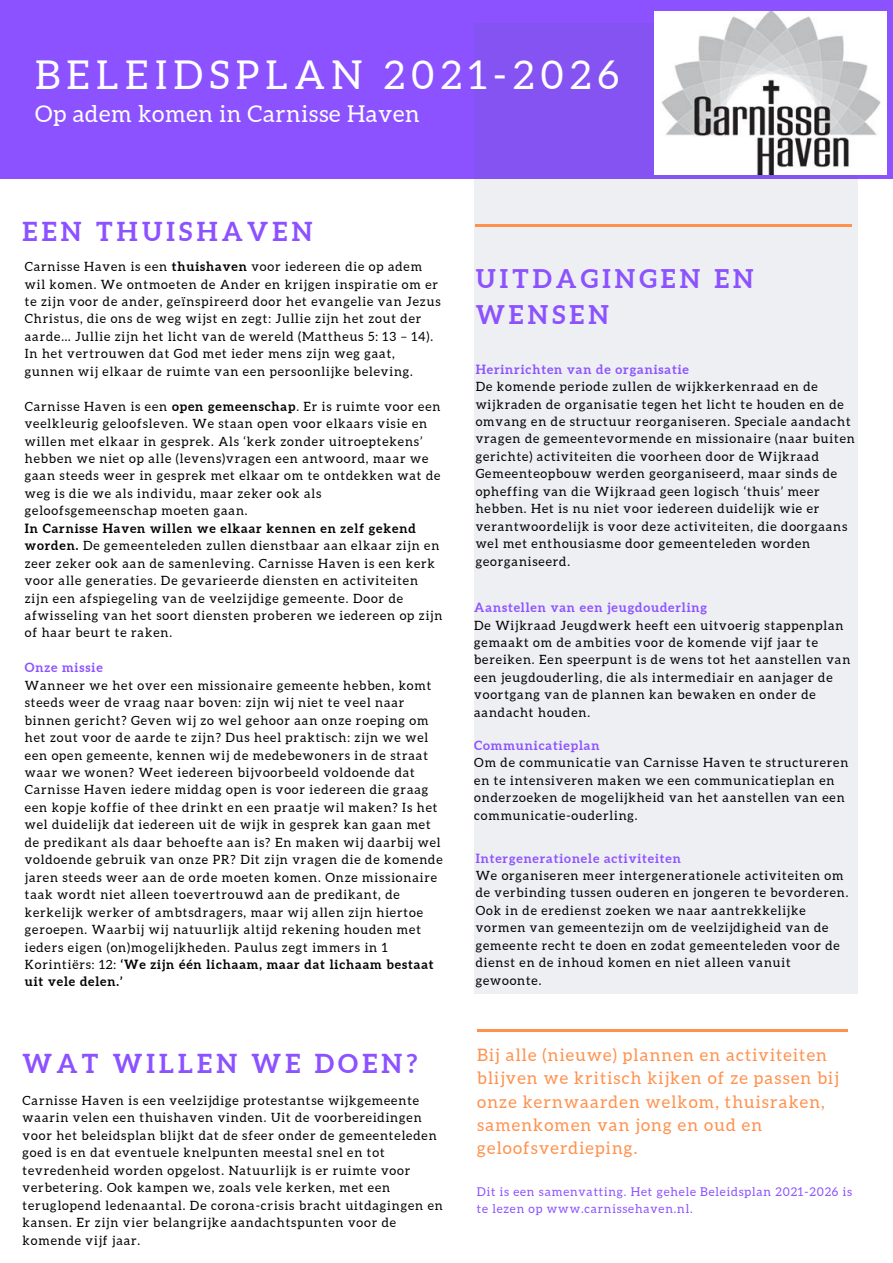
<style>
.page{position:relative;width:893px;height:1263px;background:#fff}
.page>*{position:absolute;margin:0;border:0;box-sizing:border-box;transform-origin:0 0}
.t1{font:39.75px "Aleo";letter-spacing:.16em;color:#fff}
.t2{font:700 26.1px "Aleo";letter-spacing:.16em;color:#8c52ff}
.t3{font:700 25.72px/35.9px "Aleo";letter-spacing:.16em;color:#8c52ff}
.t4{font:23.17px "Aleo";letter-spacing:.03em;color:#fff}
.t5{font:17.1px/23.4px "Aleo";letter-spacing:.07em;color:#ff914d}
.t6{font:12.75px/17.5px "Aleo";letter-spacing:.07em;color:#000}
.t7{font:700 12.75px "Aleo";letter-spacing:.07em;color:#8c52ff}
.t8{font:12.67px/17.5px "Aleo";letter-spacing:.07em;color:#000}
.t9{font:700 12.67px "Aleo";letter-spacing:.07em;color:#8c52ff}
.t10{font:12.08px/16.7px "Aleo";letter-spacing:.07em;color:#8c52ff}
.s1{font-weight:700}
</style>
<div class="page">
<div style="left:0;top:0;width:893px;height:179px;background:#8c52ff"></div>
<svg style="left:474px;top:23px;width:383px;height:971px;background:#e5e1f2"></svg>
<img style="left:654px;top:12px;width:232px;height:163px">
<hr style="left:476px;top:224px;width:376px;height:2px;background:#ff914d">
<hr style="left:477px;top:1029px;width:370px;height:2px;background:#ff914d">
<p class="t1" style="left:35px;top:52px;width:585px">BELEIDSPLAN 2021-2026</p>
<p class="t4" style="left:35px;top:100px;width:386px">Op adem komen in Carnisse Haven</p>
<p class="t2" style="left:23px;top:216px;width:291px">EEN THUISHAVEN</p>
<p class="t6" style="left:25px;top:258px;width:417px">Carnisse Haven is een <span class="s1">thuishaven</span> voor iedereen die op adem wil komen. We ontmoeten de Ander en krijgen inspiratie om er te zijn voor de ander, geïnspireerd door het evangelie van Jezus Christus, die ons de weg wijst en zegt: Jullie zijn het zout der aarde… Jullie zijn het licht van de wereld (Mattheus 5: 13 – 14).<br>In het vertrouwen dat God met ieder mens zijn weg gaat, gunnen wij elkaar de ruimte van een persoonlijke beleving.</p>
<p class="t6" style="left:25px;top:397px;width:417px">Carnisse Haven is een <span class="s1">open gemeenschap</span>. Er is ruimte voor een veelkleurig geloofsleven. We staan open voor elkaars visie en willen met elkaar in gesprek. Als ‘kerk zonder uitroeptekens’ hebben we niet op alle (levens)vragen een antwoord, maar we gaan steeds weer in gesprek met elkaar om te ontdekken wat de weg is die we als individu, maar zeker ook als geloofsgemeenschap moeten gaan.</p>
<p class="t6" style="left:25px;top:519px;width:419px"><span class="s1">In Carnisse Haven willen we elkaar kennen en zelf gekend worden.</span> De gemeenteleden zullen dienstbaar aan elkaar zijn en zeer zeker ook aan de samenleving. Carnisse Haven is een kerk voor alle generaties. De gevarieerde diensten en activiteiten zijn een afspiegeling van de veelzijdige gemeente. Door de afwisseling van het soort diensten proberen we iedereen op zijn of haar beurt te raken.</p>
<p class="t7" style="left:25px;top:660px;width:79px">Onze missie</p>
<p class="t6" style="left:25px;top:676px;width:419px">Wanneer we het over een missionaire gemeente hebben, komt steeds weer de vraag naar boven: zijn wij niet te veel naar binnen gericht? Geven wij zo wel gehoor aan onze roeping om het zout voor de aarde te zijn? Dus heel praktisch: zijn we wel een open gemeente, kennen wij de medebewoners in de straat waar we wonen? Weet iedereen bijvoorbeeld voldoende dat Carnisse Haven iedere middag open is voor iedereen die graag een kopje koffie of thee drinkt en een praatje wil maken? Is het wel duidelijk dat iedereen uit de wijk in gesprek kan gaan met de predikant als daar behoefte aan is? En maken wij daarbij wel voldoende gebruik van onze PR? Dit zijn vragen die de komende jaren steeds weer aan de orde moeten komen. Onze missionaire taak wordt niet alleen toevertrouwd aan de predikant, de kerkelijk werker of ambtsdragers, maar wij allen zijn hiertoe geroepen. Waarbij wij natuurlijk altijd rekening houden met ieders eigen (on)mogelijkheden. Paulus zegt immers in 1<br>Korintiërs: 12: <span class="s1">‘We zijn één lichaam, maar dat lichaam bestaat uit vele delen.’</span></p>
<p class="t2" style="left:23px;top:1049px;width:396px">WAT WILLEN WE DOEN?</p>
<p class="t6" style="left:23px;top:1091px;width:422px">Carnisse Haven is een veelzijdige protestantse wijkgemeente waarin velen een thuishaven vinden. Uit de voorbereidingen voor het beleidsplan blijkt dat de sfeer onder de gemeenteleden goed is en dat eventuele knelpunten meestal snel en tot tevredenheid worden opgelost. Natuurlijk is er ruimte voor verbetering. Ook kampen we, zoals vele kerken, met een teruglopend ledenaantal. De corona-crisis bracht uitdagingen en kansen. Er zijn vier belangrijke aandachtspunten voor de komende vijf jaar.</p>
<p class="t3" style="left:476px;top:260px;width:279px">UITDAGINGEN EN<br>WENSEN</p>
<p class="t7" style="left:476px;top:362px;width:215px">Herinrichten van de organisatie</p>
<p class="t6" style="left:476px;top:378px;width:381px">De komende periode zullen de wijkkerkenraad en de wijkraden de organisatie tegen het licht te houden en de omvang en de structuur reorganiseren. Speciale aandacht vragen de gemeentevormende en missionaire (naar buiten gerichte) activiteiten die voorheen door de Wijkraad Gemeenteopbouw werden georganiseerd, maar sinds de opheffing van die Wijkraad geen logisch ‘thuis’ meer hebben. Het is nu niet voor iedereen duidelijk wie er verantwoordelijk is voor deze activiteiten, die doorgaans wel met enthousiasme door gemeenteleden worden georganiseerd.</p>
<p class="t7" style="left:474px;top:600px;width:234px">Aanstellen van een jeugdouderling</p>
<p class="t6" style="left:474px;top:616px;width:377px">De Wijkraad Jeugdwerk heeft een uitvoerig stappenplan gemaakt om de ambities voor de komende vijf jaar te bereiken. Een speerpunt is de wens tot het aanstellen van een jeugdouderling, die als intermediair en aanjager de voortgang van de plannen kan bewaken en onder de aandacht houden.</p>
<p class="t7" style="left:474px;top:738px;width:127px">Communicatieplan</p>
<p class="t6" style="left:474px;top:754px;width:376px">Om de communicatie van Carnisse Haven te structureren en te intensiveren maken we een communicatieplan en onderzoeken de mogelijkheid van het aanstellen van een communicatie-ouderling.</p>
<p class="t9" style="left:476px;top:851px;width:207px">Intergenerationele activiteiten</p>
<p class="t8" style="left:476px;top:867px;width:374px">We organiseren meer intergenerationele activiteiten om de verbinding tussen ouderen en jongeren te bevorderen.<br>Ook in de eredienst zoeken we naar aantrekkelijke vormen van gemeentezijn om de veelzijdigheid van de gemeente recht te doen en zodat gemeenteleden voor de dienst en de inhoud komen en niet alleen vanuit gewoonte.</p>
<p class="t5" style="left:477px;top:1043px;width:363px">Bij alle (nieuwe) plannen en activiteiten blijven we kritisch kijken of ze passen bij onze kernwaarden welkom, thuisraken, samenkomen van jong en oud en geloofsverdieping.</p>
<p class="t10" style="left:477px;top:1183px;width:377px">Dit is een samenvatting. Het gehele Beleidsplan 2021-2026 is te lezen op www.carnissehaven.nl.</p>
</div>
